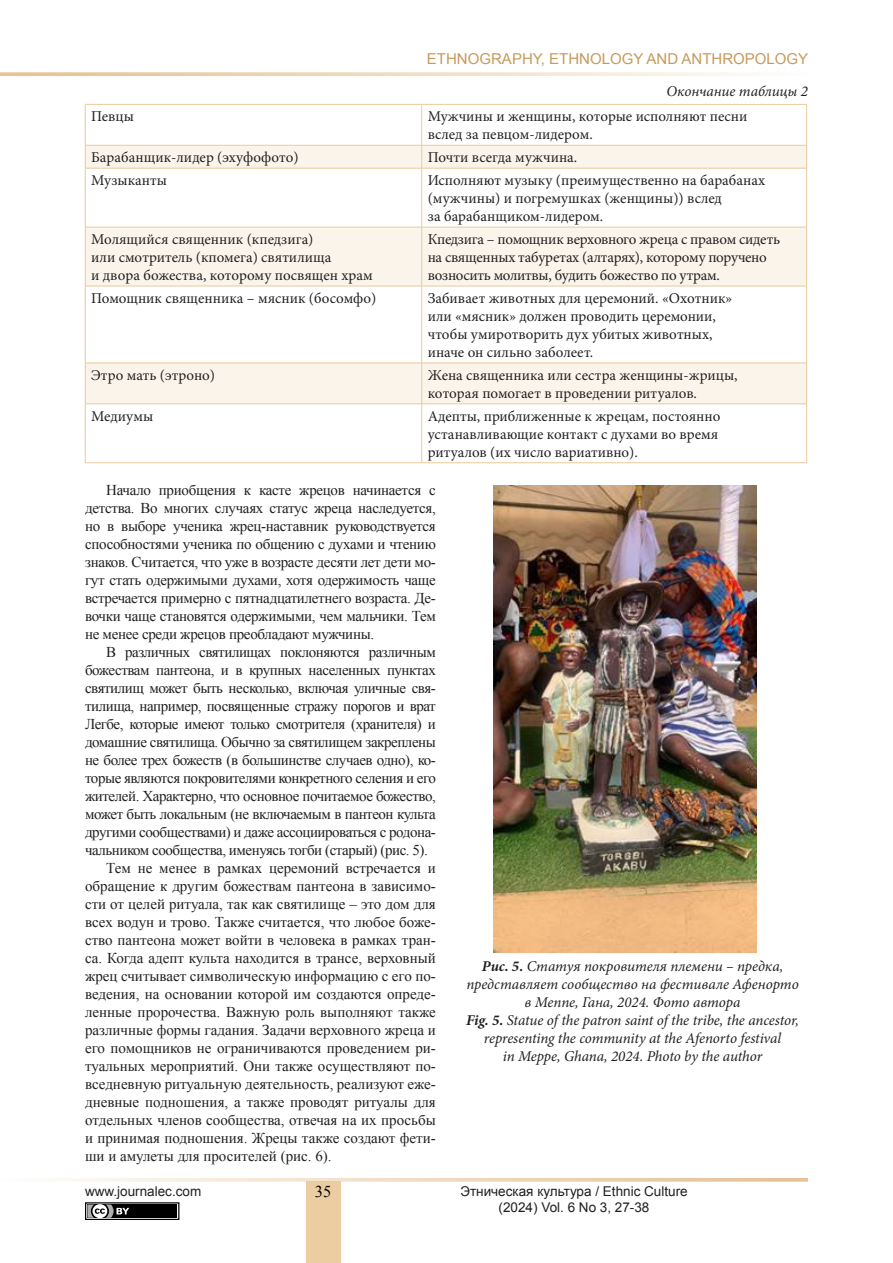
<style>
.page{position:relative;width:893px;height:1263px;background:#fff}
.page>*{position:absolute;margin:0;border:0;box-sizing:border-box;transform-origin:0 0}
.t1{font:16.5px "Times New Roman";color:#000}
.t2{font:15px/18px "Times New Roman";letter-spacing:-.02em;color:#231f20;text-align:justify}
.t3{font:15px/18px "Minion Pro";color:#231f20}
.t4{font:italic 15px/18px "Minion Pro";letter-spacing:-.005em;color:#231f20;text-align:center}
.t5{font:15px/18px "Minion Pro";letter-spacing:-.02em;color:#231f20}
.t6{font:15px "Arial";color:#c69a5c}
.t7{font:13.5px/16.2px "Arial";color:#231f20;text-align:center}
.s1{font-weight:700}
</style>
<div class="page">
<div style="left:306px;top:1182px;width:34px;height:81px;background:#ebcda1"></div>
<svg style="left:0;top:72px;width:745px;height:4px"></svg>
<svg style="left:64px;top:1178px;width:744px;height:4px"></svg>
<div style="left:85px;top:1202px;width:94px;height:18px;border:1px solid #000"></div>
<div style="left:87px;top:1204px;width:90px;height:14px;background:#000"></div>
<svg style="left:87px;top:1204px;width:42px;height:14px"></svg>
<img style="left:494px;top:486px;width:262px;height:467px">
<svg style="left:86px;top:146px;width:720px;height:258px"></svg>
<hr style="left:85px;top:104px;width:337px;height:1px;background:#eaca9c">
<hr style="left:85px;top:105px;width:1px;height:40px;background:#eaca9c">
<hr style="left:422px;top:104px;width:385px;height:1px;background:#eaca9c">
<hr style="left:421px;top:105px;width:1px;height:40px;background:#eaca9c">
<hr style="left:806px;top:105px;width:1px;height:40px;background:#eaca9c">
<hr style="left:85px;top:145px;width:337px;height:1px;background:#eaca9c">
<svg style="left:85px;top:145px;width:1px;height:23px"></svg>
<hr style="left:422px;top:145px;width:385px;height:1px;background:#eaca9c">
<svg style="left:421px;top:145px;width:1px;height:23px"></svg>
<svg style="left:806px;top:145px;width:1px;height:23px"></svg>
<hr style="left:85px;top:168px;width:337px;height:1px;background:#eaca9c">
<hr style="left:85px;top:168px;width:1px;height:59px;background:#eaca9c">
<hr style="left:422px;top:168px;width:385px;height:1px;background:#eaca9c">
<hr style="left:421px;top:168px;width:1px;height:59px;background:#eaca9c">
<hr style="left:806px;top:168px;width:1px;height:59px;background:#eaca9c">
<hr style="left:85px;top:227px;width:337px;height:1px;background:#eaca9c">
<hr style="left:85px;top:227px;width:1px;height:59px;background:#eaca9c">
<hr style="left:422px;top:227px;width:385px;height:1px;background:#eaca9c">
<hr style="left:421px;top:227px;width:1px;height:59px;background:#eaca9c">
<hr style="left:806px;top:227px;width:1px;height:59px;background:#eaca9c">
<hr style="left:85px;top:286px;width:337px;height:1px;background:#eaca9c">
<hr style="left:85px;top:286px;width:1px;height:77px;background:#eaca9c">
<hr style="left:422px;top:286px;width:385px;height:1px;background:#eaca9c">
<hr style="left:421px;top:286px;width:1px;height:77px;background:#eaca9c">
<hr style="left:806px;top:286px;width:1px;height:77px;background:#eaca9c">
<hr style="left:85px;top:363px;width:337px;height:1px;background:#eaca9c">
<hr style="left:85px;top:363px;width:1px;height:41px;background:#eaca9c">
<hr style="left:422px;top:363px;width:385px;height:1px;background:#eaca9c">
<hr style="left:421px;top:363px;width:1px;height:41px;background:#eaca9c">
<hr style="left:806px;top:363px;width:1px;height:41px;background:#eaca9c">
<hr style="left:85px;top:404px;width:337px;height:1px;background:#eaca9c">
<hr style="left:85px;top:404px;width:1px;height:59px;background:#eaca9c">
<hr style="left:422px;top:404px;width:385px;height:1px;background:#eaca9c">
<hr style="left:421px;top:404px;width:1px;height:59px;background:#eaca9c">
<hr style="left:806px;top:404px;width:1px;height:59px;background:#eaca9c">
<hr style="left:85px;top:462px;width:337px;height:1px;background:#eaca9c">
<hr style="left:422px;top:462px;width:385px;height:1px;background:#eaca9c">
<p class="t6" style="left:427px;top:49px;width:383px">ETHNOGRAPHY, ETHNOLOGY AND ANTHROPOLOGY</p>
<p class="t4" style="left:667px;top:82px;width:143px">Окончание таблицы 2</p>
<p class="t3" style="left:91px;top:108px;width:44px">Певцы</p>
<p class="t3" style="left:428px;top:108px;width:321px">Мужчины и женщины, которые исполняют песни вслед за певцом-лидером.</p>
<p class="t3" style="left:91px;top:148px;width:209px">Барабанщик-лидер (эхуфофото)</p>
<p class="t3" style="left:428px;top:148px;width:151px">Почти всегда мужчина.</p>
<p class="t3" style="left:91px;top:171px;width:77px">Музыканты</p>
<p class="t3" style="left:428px;top:171px;width:339px">Исполняют музыку (преимущественно на барабанах (мужчины) и погремушках (женщины)) вслед<br>за барабанщиком-лидером.</p>
<p class="t3" style="left:91px;top:230px;width:283px">Молящийся священник (кпедзига)<br>или смотритель (кпомега) святилища<br>и двора божества, которому посвящен храм</p>
<p class="t5" style="left:428px;top:230px;width:354px">Кпедзига – помощник верховного жреца с правом сидеть на священных табуретах (алтарях), которому поручено возносить молитвы, будить божество по утрам.</p>
<p class="t3" style="left:91px;top:289px;width:287px">Помощник священника – мясник (босомфо)</p>
<p class="t3" style="left:428px;top:289px;width:306px">Забивает животных для церемоний. «Охотник» или «мясник» должен проводить церемонии, чтобы умиротворить дух убитых животных, иначе он сильно заболеет.</p>
<p class="t3" style="left:91px;top:366px;width:125px">Этро мать (этроно)</p>
<p class="t3" style="left:428px;top:366px;width:311px">Жена священника или сестра женщины-жрицы, которая помогает в проведении ритуалов.</p>
<p class="t3" style="left:91px;top:407px;width:63px">Медиумы</p>
<p class="t3" style="left:428px;top:407px;width:294px">Адепты, приближенные к жрецам, постоянно устанавливающие контакт с духами во время ритуалов (их число вариативно).</p>
<p class="t2" style="left:85px;top:481px;width:352px;text-indent:21px">Начало приобщения к касте жрецов начинается с детства. Во многих случаях статус жреца наследуется, но в выборе ученика жрец-наставник руководствуется способностями ученика по общению с духами и чтению знаков. Считается, что уже в возрасте десяти лет дети мо&shy;гут стать одержимыми духами, хотя одержимость чаще встречается примерно с пятнадцатилетнего возраста. Де&shy;вочки чаще становятся одержимыми, чем мальчики. Тем не менее среди жрецов преобладают мужчины.</p>
<p class="t2" style="left:85px;top:643px;width:352px;text-indent:21px">В различных святилищах поклоняются различным божествам пантеона, и в крупных населенных пунктах святилищ может быть несколько, включая уличные свя&shy;тилища, например, посвященные стражу порогов и врат Легбе, которые имеют только смотрителя (хранителя) и домашние святилища. Обычно за святилищем закреплены не более трех божеств (в большинстве случаев одно), ко&shy;торые являются покровителями конкретного селения и его жителей. Характерно, что основное почитаемое божество, может быть локальным (не включаемым в пантеон культа другими сообществами) и даже ассоциироваться с родона&shy;чальником сообщества, именуясь тогби (старый) (рис. 5).</p>
<p class="t2" style="left:85px;top:859px;width:352px;text-indent:21px">Тем не менее в рамках церемоний встречается и обращение к другим божествам пантеона в зависимо&shy;сти от целей ритуала, так как святилище – это дом для всех водун и трово. Также считается, что любое боже&shy;ство пантеона может войти в человека в рамках тран&shy;са. Когда адепт культа находится в трансе, верховный жрец считывает символическую информацию с его по&shy;ведения, на основании которой им создаются опреде&shy;ленные пророчества. Важную роль выполняют также различные формы гадания. Задачи верховного жреца и его помощников не ограничиваются проведением ри&shy;туальных мероприятий. Они также осуществляют по&shy;вседневную ритуальную деятельность, реализуют еже&shy;дневные подношения, а также проводят ритуалы для отдельных членов сообщества, отвечая на их просьбы и принимая подношения. Жрецы также создают фети&shy;ши и амулеты для просителей (рис. 6).</p>
<p class="t4" style="left:466px;top:957px;width:334px"><span class="s1">Рис. 5.</span> Статуя покровителя племени – предка, представляет сообщество на фестивале Афенорто в Меппе, Гана, 2024. Фото автора</p>
<p class="t4" style="left:466px;top:1011px;width:335px"><span class="s1">Fig. 5.</span> Statue of the patron saint of the tribe, the ancestor, representing the community at the Afenorto festival<br>in Meppe, Ghana, 2024. Photo by the author</p>
<p class="t7" style="left:85px;top:1183px;width:118px">www.journalec.com</p>
<p class="t7" style="left:460px;top:1183px;width:229px">Этническая культура / Ethnic Culture (2024) Vol. 6 No 3, 27-38</p>
<p class="t1" style="left:315px;top:1181px;width:18px">35</p>
</div>
